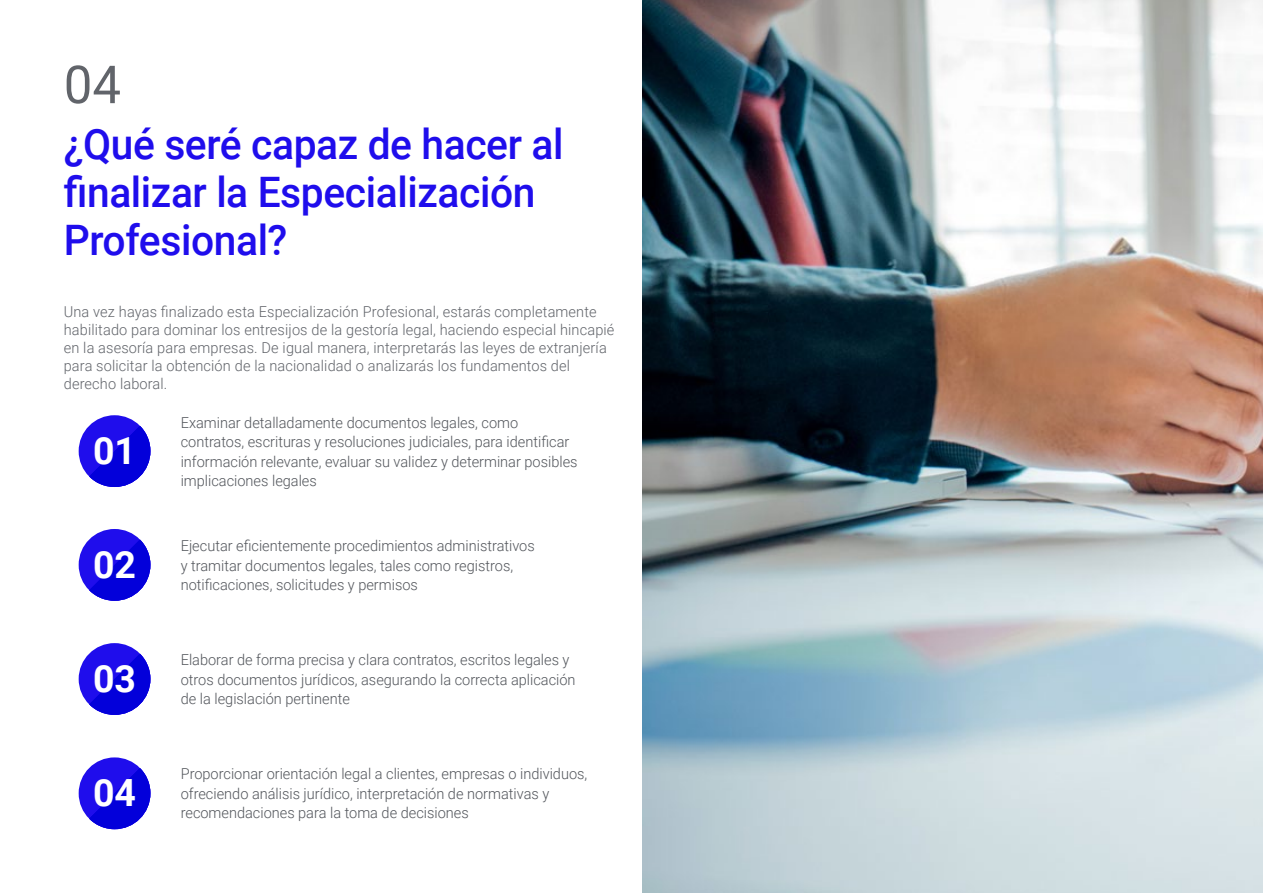
<style>
.page{position:relative;width:1263px;height:893px;background:#fff}
.page>*{position:absolute;margin:0;border:0;box-sizing:border-box;transform-origin:0 0}
.t1{font:52.5px "Roboto";color:#61646a}
.t2{font:500 42px/48px "Roboto";letter-spacing:-.01em;color:#1f0dec}
.t3{font:700 37.5px "Roboto";color:#fff}
.t4{font:300 15px/19.5px "Roboto";color:#52555b}
.t5{font:300 15px/18px "Roboto";letter-spacing:.01em;color:#61646a}
</style>
<div class="page">
<div style="left:79px;top:529px;width:71px;height:72px;background:#1f0dec;border-radius:50%"></div>
<svg style="left:89px;top:539px;width:61px;height:62px"></svg>
<div style="left:79px;top:757px;width:71px;height:72px;background:#1f0dec;border-radius:50%"></div>
<svg style="left:89px;top:768px;width:61px;height:61px"></svg>
<div style="left:79px;top:643px;width:71px;height:72px;background:#1f0dec;border-radius:50%"></div>
<svg style="left:89px;top:654px;width:61px;height:61px"></svg>
<div style="left:79px;top:415px;width:71px;height:72px;background:#1f0dec;border-radius:50%"></div>
<svg style="left:89px;top:426px;width:61px;height:61px"></svg>
<img style="left:642px;top:0;width:621px;height:893px">
<h1 class="t1" style="left:64px;top:48px;width:59px">04</h1>
<h2 class="t2" style="left:64px;top:119px;width:501px">¿Qué seré capaz de hacer al finalizar la Especialización<br>Profesional?</h2>
<p class="t5" style="left:64px;top:302px;width:552px">Una vez hayas finalizado esta Especialización Profesional, estarás completamente habilitado para dominar los entresijos de la gestoría legal, haciendo especial hincapié en la asesoría para empresas. De igual manera, interpretarás las leyes de extranjería para solicitar la obtención de la nacionalidad o analizarás los fundamentos del derecho laboral.</p>
<h3 class="t3" style="left:93px;top:424px;width:45px">01</h3>
<p class="t4" style="left:181px;top:412px;width:398px">Examinar detalladamente documentos legales, como contratos, escrituras y resoluciones judiciales, para identificar información relevante, evaluar su validez y determinar posibles implicaciones legales</p>
<h3 class="t3" style="left:93px;top:538px;width:45px">02</h3>
<p class="t4" style="left:181px;top:535px;width:356px">Ejecutar eficientemente procedimientos administrativos y tramitar documentos legales, tales como registros, notificaciones, solicitudes y permisos</p>
<h3 class="t3" style="left:93px;top:652px;width:45px">03</h3>
<p class="t4" style="left:181px;top:649px;width:396px">Elaborar de forma precisa y clara contratos, escritos legales y otros documentos jurídicos, asegurando la correcta aplicación de la legislación pertinente</p>
<h3 class="t3" style="left:93px;top:766px;width:45px">04</h3>
<p class="t4" style="left:181px;top:764px;width:408px">Proporcionar orientación legal a clientes, empresas o individuos, ofreciendo análisis jurídico, interpretación de normativas y recomendaciones para la toma de decisiones</p>
</div>
